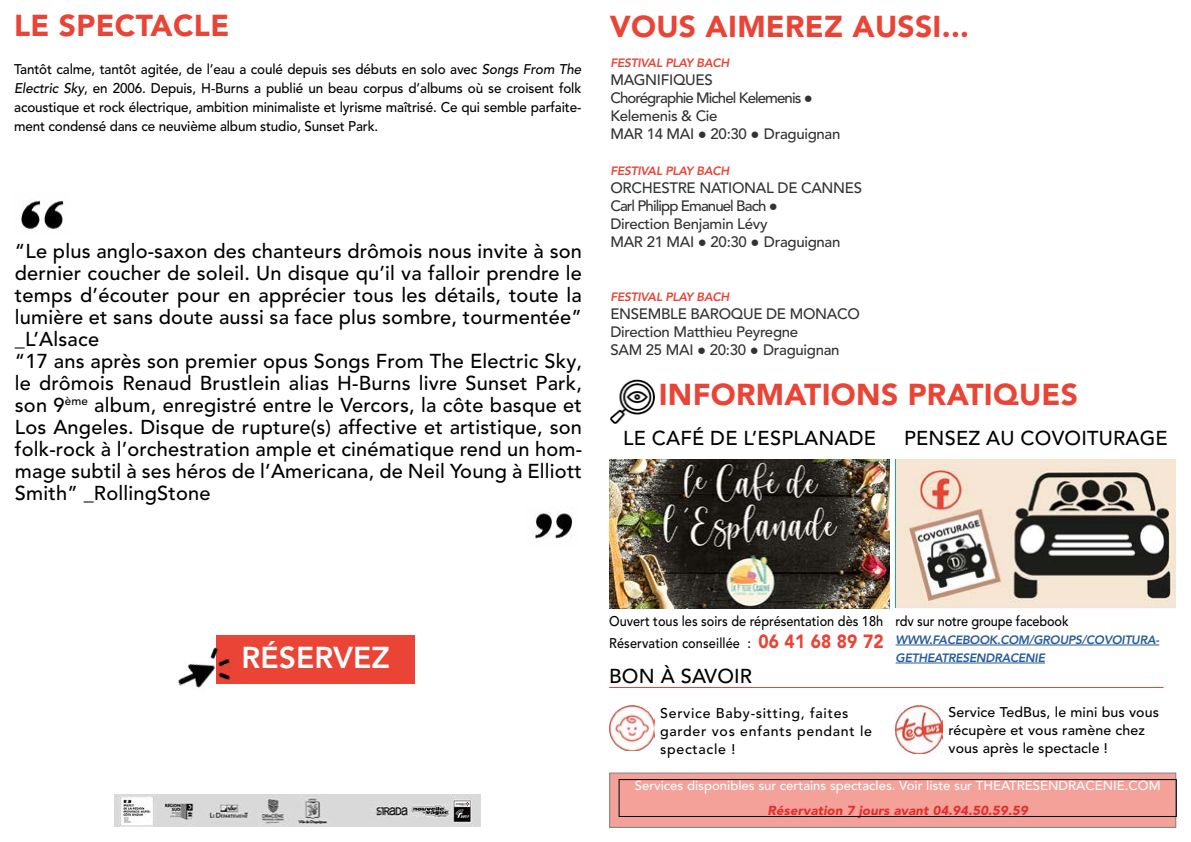
<style>
.page{position:relative;width:1191px;height:842px;background:#fff}
.page>*{position:absolute;margin:0;border:0;box-sizing:border-box;transform-origin:0 0}
.t1{font:900 30px "Avenir LT Pro";letter-spacing:.01em;color:#e94436}
.t2{font:800 30px "Avenir LT Pro";color:#fff}
.t3{font:500 20px/22px "Avenir LT Pro";letter-spacing:.01em;color:#000}
.t4{font:500 15px/18px "Avenir LT Pro";letter-spacing:-.02em;color:#333}
.t5{font:500 14px/19px "Avenir LT Pro";letter-spacing:.01em;color:#000;text-align:justify;scale:.96 1}
.t6{font:500 14px/18px "Avenir LT Pro";letter-spacing:.01em;color:#000}
.t7{font:500 14px/22px "Avenir LT Pro";letter-spacing:.01em;color:#000;scale:.91 1}
.t8{font:500 14px/18px "Avenir LT Pro";letter-spacing:.05em;color:#000}
.t9{font:500 14px "Avenir LT Pro";letter-spacing:-.01em;color:#000;scale:.91 1}
.t10{font:500 13px "Avenir LT Pro";color:#fff}
.t11{font:italic 900 13px "Avenir LT Pro";letter-spacing:.01em;color:#e62d2b}
.t12{font:italic 800 12px/18px "Avenir LT Pro";letter-spacing:-.02em;color:#275b9b}
.t13{font:italic 800 12px "Avenir LT Pro";letter-spacing:-.02em;color:#e94436}
.s1{font-style:italic}
.s2{font-family:"Arial";font-weight:900}
.s3{font-weight:900;font-size:19px;color:#e94436}
</style>
<div class="page">
<div style="left:216px;top:635px;width:199px;height:49px;background:#e94436"></div>
<img style="left:178px;top:647px;width:53px;height:41px">
<img style="left:21px;top:200px;width:43px;height:31px">
<img style="left:535px;top:513px;width:38px;height:26px">
<img style="left:115px;top:795px;width:365px;height:32px">
<img style="left:610px;top:379px;width:44px;height:45px">
<img style="left:610px;top:706px;width:44px;height:44px">
<img style="left:895px;top:706px;width:47px;height:47px">
<div style="left:609px;top:773px;width:566px;height:54px;background:#f4a19a"></div>
<div style="left:618px;top:779px;width:558px;height:38px;border:1px solid #000"></div>
<hr style="left:895px;top:645px;width:264px;height:1px;background:#275b9b">
<hr style="left:895px;top:663px;width:150px;height:1px;background:#275b9b">
<img style="left:896px;top:459px;width:279px;height:149px">
<img style="left:609px;top:459px;width:281px;height:149px">
<hr style="left:609px;top:687px;width:554px;height:1px;background:#e94436">
<h1 class="t1" style="left:14px;top:8px;width:217px">LE SPECTACLE</h1>
<p class="t5" style="left:14px;top:60px;width:592px">Tantôt calme, tantôt agitée, de l’eau a coulé depuis ses débuts en solo avec <span class="s1">Songs From The Electric Sky</span>, en 2006. Depuis, H-Burns a publié un beau corpus d’albums où se croisent folk acoustique et rock électrique, ambition minimaliste et lyrisme maîtrisé. Ce qui semble parfaite&shy;ment condensé dans ce neuvième album studio, Sunset Park.</p>
<p class="t3" style="left:15px;top:240px;width:569px">“Le plus anglo-saxon des chanteurs drômois nous invite à son dernier coucher de soleil. Un disque qu’il va falloir prendre le temps d’écouter pour en apprécier tous les détails, toute la lumière et sans doute aussi sa face plus sombre, tourmentée” _L’Alsace<br>“17 ans après son premier opus Songs From The Electric Sky, le drômois Renaud Brustlein alias H-Burns livre Sunset Park, son 9<sup>ème</sup> album, enregistré entre le Vercors, la côte basque et Los Angeles. Disque de rupture(s) affective et artistique, son folk-rock à l’orchestration ample et cinématique rend un hom&shy;mage subtil à ses héros de l’Americana, de Neil Young à Elliott Smith” _RollingStone</p>
<h1 class="t1" style="left:609px;top:8px;width:361px">VOUS AIMEREZ AUSSI...</h1>
<p class="t13" style="left:610px;top:55px;width:121px">FESTIVAL PLAY BACH</p>
<p class="t4" style="left:610px;top:71px;width:231px">MAGNIFIQUES<br>Chorégraphie Michel Kelemenis <span class="s2">●<br></span>Kelemenis &amp; Cie<br>MAR 14 MAI <span class="s2">●</span> 20:30 <span class="s2">●</span> Draguignan</p>
<p class="t13" style="left:610px;top:163px;width:121px">FESTIVAL PLAY BACH</p>
<p class="t4" style="left:610px;top:179px;width:253px">ORCHESTRE NATIONAL DE CANNES<br>Carl Philipp Emanuel Bach <span class="s2">●<br></span>Direction Benjamin Lévy<br>MAR 21 MAI <span class="s2">●</span> 20:30 <span class="s2">●</span> Draguignan</p>
<p class="t13" style="left:610px;top:289px;width:121px">FESTIVAL PLAY BACH</p>
<p class="t4" style="left:610px;top:305px;width:251px">ENSEMBLE BAROQUE DE MONACO<br>Direction Matthieu Peyregne<br>SAM 25 MAI <span class="s2">●</span> 20:30 <span class="s2">●</span> Draguignan</p>
<h1 class="t1" style="left:659px;top:376px;width:421px">INFORMATIONS PRATIQUES</h1>
<p class="t3" style="left:623px;top:427px;width:254px">LE CAFÉ DE L’ESPLANADE</p>
<p class="t3" style="left:904px;top:427px;width:265px">PENSEZ AU COVOITURAGE</p>
<h1 class="t2" style="left:241px;top:640px;width:150px">RÉSERVEZ</h1>
<p class="t7" style="left:609px;top:611px;width:303px">Ouvert tous les soirs de réprésentation dès 18h<br>Réservation conseillée : <span class="s3">06 41 68 89 72</span></p>
<p class="t9" style="left:895px;top:613px;width:192px">rdv sur notre groupe facebook</p>
<p class="t12" style="left:895px;top:631px;width:265px">WWW.FACEBOOK.COM/GROUPS/COVOITURA-<br>GETHEATRESENDRACENIE</p>
<p class="t3" style="left:609px;top:665px;width:144px">BON À SAVOIR</p>
<p class="t8" style="left:660px;top:704px;width:213px">Service Baby-sitting, faites garder vos enfants pendant le spectacle !</p>
<p class="t6" style="left:948px;top:703px;width:212px">Service TedBus, le mini bus vous récupère et vous ramène chez vous après le spectacle !</p>
<p class="t10" style="left:635px;top:778px;width:527px">Services disponibles sur certains spectacles. Voir liste sur THEATRESENDRACENIE.COM</p>
<p class="t11" style="left:767px;top:802px;width:262px">Réservation 7 jours avant 04.94.50.59.59</p>
</div>
